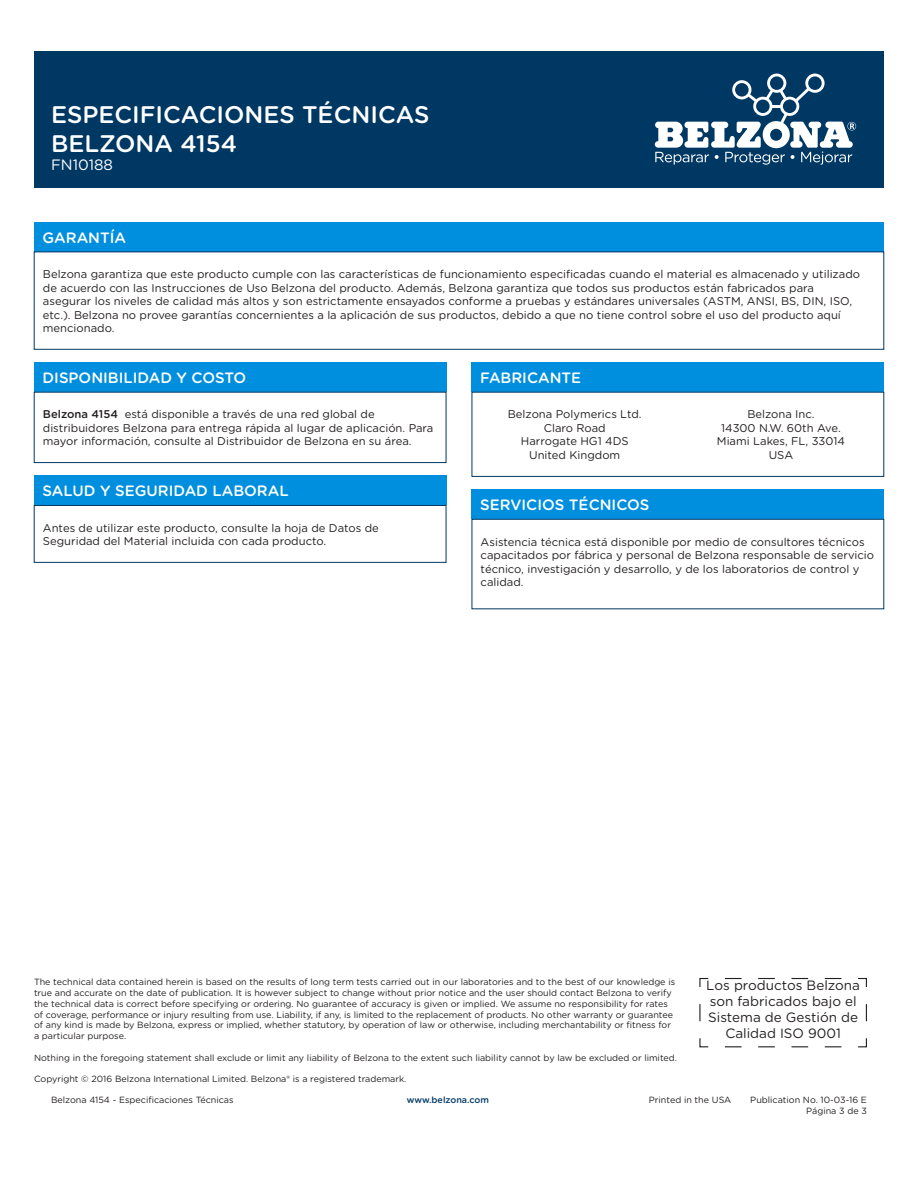
<style>
.page{position:relative;width:918px;height:1188px;background:#fff}
.page>*{position:absolute;margin:0;border:0;box-sizing:border-box;transform-origin:0 0}
.t1{font:500 24px/28.8px "Gotham Rounded";color:#fff}
.SectionHeaders{font:500 15px "Gotham Rounded";color:#fff}
.t2{font:15px "Gotham Rounded";color:#fff}
.SectionHeaders-2{font:13.5px/16.2px "Gotham Rounded";color:#231f20;text-align:center}
.t3{font:11.25px/13.5px "Gotham Rounded";color:#231f20}
.SectionHeaders-3{font:9px/10.8px "Gotham Rounded";color:#231f20;text-align:right}
.t4{font:500 9px "Gotham Rounded";color:#003864}
.s1{font-weight:500}
</style>
<div class="page">
<div style="left:34px;top:51px;width:850px;height:136px;background:#003864"></div>
<svg style="left:655px;top:74px;width:201px;height:91px"></svg>
<div style="left:34px;top:222px;width:850px;height:30px;background:#008fde"></div>
<div style="left:34px;top:362px;width:412px;height:30px;background:#008fde"></div>
<div style="left:34px;top:392px;width:412px;height:71px;border:1px solid #003864"></div>
<div style="left:34px;top:476px;width:412px;height:29px;background:#008fde"></div>
<div style="left:34px;top:505px;width:412px;height:58px;border:1px solid #003864"></div>
<div style="left:472px;top:362px;width:412px;height:30px;background:#008fde"></div>
<div style="left:472px;top:392px;width:412px;height:85px;border:1px solid #003864"></div>
<div style="left:472px;top:489px;width:412px;height:30px;background:#008fde"></div>
<div style="left:472px;top:519px;width:412px;height:90px;border:1px solid #003864"></div>
<svg style="left:699px;top:977px;width:168px;height:71px"></svg>
<h1 class="t1" style="left:51px;top:99px;width:380px">ESPECIFICACIONES TÉCNICAS<br>BELZONA 4154</h1>
<h2 class="t2" style="left:51px;top:154px;width:63px">FN10188</h2>
<p class="SectionHeaders" style="left:43px;top:227px;width:85px">GARANTÍA</p>
<p class="t3" style="left:43px;top:267px;width:819px">Belzona garantiza que este producto cumple con las características de funcionamiento especificadas cuando el material es almacenado y utilizado de acuerdo con las Instrucciones de Uso Belzona del producto. Además, Belzona garantiza que todos sus productos están fabricados para asegurar los niveles de calidad más altos y son estrictamente ensayados conforme a pruebas y estándares universales (ASTM, ANSI, BS, DIN, ISO, etc.). Belzona no provee garantías concernientes a la aplicación de sus productos, debido a que no tiene control sobre el uso del producto aquí mencionado.</p>
<p class="SectionHeaders" style="left:43px;top:367px;width:205px">DISPONIBILIDAD Y COSTO</p>
<p class="t3" style="left:43px;top:407px;width:392px"><span class="s1">Belzona 4154</span> está disponible a través de una red global de distribuidores Belzona para entrega rápida al lugar de aplicación. Para mayor información, consulte al Distribuidor de Belzona en su área.</p>
<p class="SectionHeaders" style="left:43px;top:480px;width:248px">SALUD Y SEGURIDAD LABORAL</p>
<p class="t3" style="left:43px;top:520px;width:338px">Antes de utilizar este producto, consulte la hoja de Datos de<br>Seguridad del Material incluida con cada producto.</p>
<p class="SectionHeaders" style="left:480px;top:367px;width:103px">FABRICANTE</p>
<p class="t3" style="left:508px;top:407px;width:135px">Belzona Polymerics Ltd.</p>
<p class="t3" style="left:544px;top:421px;width:63px">Claro Road</p>
<p class="t3" style="left:521px;top:434px;width:109px">Harrogate HG1 4DS</p>
<p class="t3" style="left:529px;top:448px;width:93px">United Kingdom</p>
<p class="t3" style="left:747px;top:407px;width:69px">Belzona Inc.</p>
<p class="t3" style="left:721px;top:421px;width:121px">14300 N.W. 60th Ave.</p>
<p class="t3" style="left:717px;top:434px;width:130px">Miami Lakes, FL, 33014</p>
<p class="t3" style="left:769px;top:448px;width:26px">USA</p>
<p class="SectionHeaders" style="left:480px;top:494px;width:171px">SERVICIOS TÉCNICOS</p>
<p class="t3" style="left:481px;top:534px;width:386px">Asistencia técnica está disponible por medio de consultores técnicos</p>
<p class="t3" style="left:481px;top:548px;width:395px">capacitados por fábrica y personal de Belzona responsable de servicio</p>
<p class="t3" style="left:481px;top:561px;width:380px">técnico, investigación y desarrollo, y de los laboratorios de control y</p>
<p class="t3" style="left:481px;top:575px;width:45px">calidad.</p>
<p class="SectionHeaders-3" style="left:34px;top:976px;width:643px;text-align:left">The technical data contained herein is based on the results of long term tests carried out in our laboratories and to the best of our knowledge is true and accurate on the date of publication. It is however subject to change without prior notice and the user should contact Belzona to verify the technical data is correct before specifying or ordering. No guarantee of accuracy is given or implied. We assume no responsibility for rates of coverage, performance or injury resulting from use. Liability, if any, is limited to the replacement of products. No other warranty or guarantee of any kind is made by Belzona, express or implied, whether statutory, by operation of law or otherwise, including merchantability or fitness for a particular purpose.</p>
<p class="SectionHeaders-3" style="left:34px;top:1052px;width:645px">Nothing in the foregoing statement shall exclude or limit any liability of Belzona to the extent such liability cannot by law be excluded or limited.</p>
<p class="SectionHeaders-3" style="left:34px;top:1073px;width:374px">Copyright © 2016 Belzona International Limited. Belzona® is a registered trademark.</p>
<p class="SectionHeaders-2" style="left:706px;top:976px;width:155px">Los productos Belzona son fabricados bajo el<br>Sistema de Gestión de<br>Calidad ISO 9001</p>
<p class="SectionHeaders-3" style="left:51px;top:1094px;width:184px">Belzona 4154 - Especificaciones Técnicas</p>
<p class="SectionHeaders-3" style="left:649px;top:1094px;width:84px">Printed in the USA</p>
<p class="SectionHeaders-3" style="left:750px;top:1094px;width:118px">Publication No. 10-03-16 E<br>Página 3 de 3</p>
<p class="t4" style="left:407px;top:1094px;width:84px">www.belzona.com</p>
</div>
